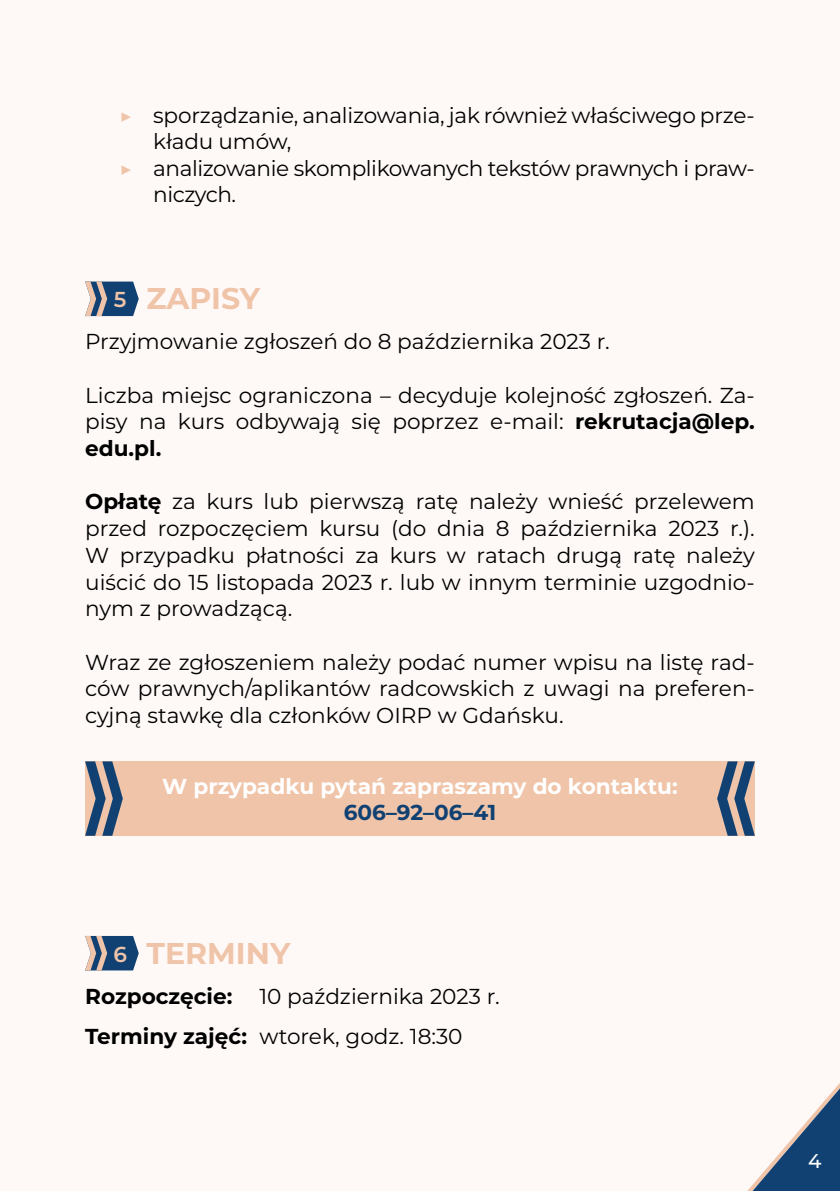
<style>
.page{position:relative;width:840px;height:1191px;background:#fff}
.page>*{position:absolute;margin:0;border:0;box-sizing:border-box;transform-origin:0 0}
.t1{font:700 30px "Montserrat";color:#f0c4a9}
.t2{font:21.6px/26.8px "Montserrat";letter-spacing:-.01em;color:#000;text-align:justify}
.t3{font:21.6px "Montserrat";letter-spacing:-.03em;color:#000}
.t4{font:700 21.6px "Montserrat";color:#fff}
.t5{font:700 21.6px "Montserrat";color:#104172}
.t6{font:500 20px "Montserrat";color:#fff}
.s1{font-weight:700;font-size:22px;color:#f0c4a9}
.s2{font-weight:600;font-size:21.6px}
.s3{font-weight:700}
</style>
<div class="page">
<div style="left:0;top:0;width:839px;height:1191px;background:#fef9f7"></div>
<svg style="left:747px;top:1084px;width:92px;height:107px"></svg>
<svg style="left:85px;top:281px;width:54px;height:35px;background:#58708c"></svg>
<div style="left:85px;top:761px;width:669px;height:75px;background:#f0c4a9"></div>
<svg style="left:85px;top:761px;width:38px;height:75px"></svg>
<svg style="left:717px;top:761px;width:37px;height:75px"></svg>
<svg style="left:85px;top:936px;width:54px;height:34px;background:#566f8b"></svg>
<p class="t2" style="left:119px;top:101px;width:636px"><span class="s1">▶</span> sporządzanie, analizowania, jak również właściwego prze-</p>
<p class="t2" style="left:153px;top:127px;width:140px">kładu umów,</p>
<p class="t3" style="left:119px;top:153px;width:636px"><span class="s1">▶</span> analizowanie skomplikowanych tekstów prawnych i praw-</p>
<p class="t3" style="left:153px;top:180px;width:84px">niczych.</p>
<h1 class="t1" style="left:114px;top:277px;width:148px"><span class="s2">5</span> ZAPISY</h1>
<p class="t2" style="left:85px;top:327px;width:526px">Przyjmowanie zgłoszeń do 8 października 2023 r.</p>
<p class="t2" style="left:85px;top:381px;width:670px">Liczba miejsc ograniczona – decyduje kolejność zgłoszeń. Za&shy;pisy na kurs odbywają się poprzez e-mail: <span class="s3">rekrutacja@lep. edu.pl.</span></p>
<p class="t2" style="left:85px;top:487px;width:671px"><span class="s3">Opłatę</span> za kurs lub pierwszą ratę należy wnieść przelewem przed rozpoczęciem kursu (do dnia 8 października 2023 r.).<br>W przypadku płatności za kurs w ratach drugą ratę należy uiścić do 15 listopada 2023 r. lub w innym terminie uzgodnio&shy;nym z prowadzącą.</p>
<p class="t2" style="left:85px;top:648px;width:670px">Wraz ze zgłoszeniem należy podać numer wpisu na listę rad&shy;ców prawnych/aplikantów radcowskich z uwagi na preferen&shy;cyjną stawkę dla członków OIRP w Gdańsku.</p>
<p class="t4" style="left:162px;top:770px;width:516px">W przypadku pytań zapraszamy do kontaktu:</p>
<p class="t5" style="left:343px;top:797px;width:154px">606–92–06–41</p>
<h1 class="t1" style="left:113px;top:931px;width:178px"><span class="s2">6</span> TERMINY</h1>
<p class="t2" style="left:85px;top:975px;width:416px;line-height:40px"><span class="s3">Rozpoczęcie:</span> 10 października 2023 r.<br><span class="s3">Terminy zajęć:</span> wtorek, godz. 18:30</p>
<p class="t6" style="left:807px;top:1146px;width:15px">4</p>
</div>
